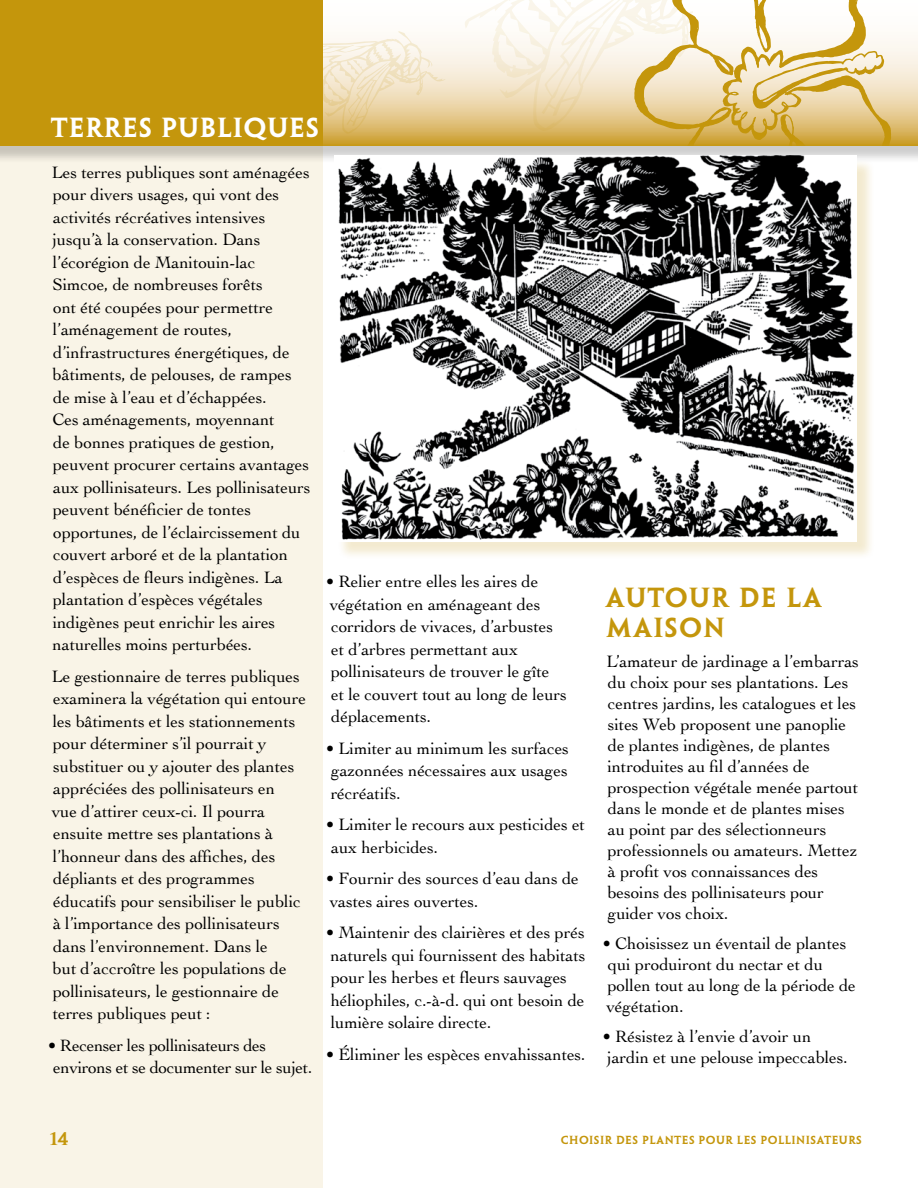
<style>
.page{position:relative;width:918px;height:1188px;background:#fff}
.page>*{position:absolute;margin:0;border:0;box-sizing:border-box;transform-origin:0 0}
.t1{font:24.75px/30px "Penumbra MM 585 1000";letter-spacing:.1em;color:#c4960c}
.t2{font:24.75px "Penumbra MM 585 1000";letter-spacing:.13em;color:#fff}
.t3{font:17.25px/22.5px "Cochin";letter-spacing:-.005em;color:#000}
.t4{font:16.5px "Penumbra MM 585 1000";color:#c4960c}
.t5{font:10.5px "Penumbra MM 585 1000";letter-spacing:.04em;color:#c4960c}
</style>
<div class="page">
<div style="left:0;top:144px;width:323px;height:1044px;background:#f9f4e7"></div>
<div style="left:0;top:0;width:918px;height:164px;background:#000;opacity:.2"></div>
<svg style="left:0;top:0;width:918px;height:146px"></svg>
<div style="left:0;top:0;width:323px;height:145px;background:#c4960c"></div>
<svg style="left:323px;top:31px;width:122px;height:103px"></svg>
<svg style="left:455px;top:0;width:436px;height:145px"></svg>
<div style="left:337px;top:158px;width:538px;height:402px;background:#c4960c;opacity:.2"></div>
<img style="left:334px;top:156px;width:522px;height:386px">
<h1 class="t2" style="left:51px;top:113px;width:270px">TERRES PUBLIQUES</h1>
<p class="t3" style="left:52px;top:160px;width:260px">Les terres publiques sont aménagées pour divers usages, qui vont des activités récréatives intensives jusqu’à la conservation. Dans l’écorégion de Manitouin-lac Simcoe, de nombreuses forêts<br>ont été coupées pour permettre l’aménagement de routes, d’infrastructures énergétiques, de bâtiments, de pelouses, de rampes de mise à l’eau et d’échappées.<br>Ces aménagements, moyennant<br>de bonnes pratiques de gestion, peuvent procurer certains avantages aux pollinisateurs. Les pollinisateurs peuvent bénéficier de tontes opportunes, de l’éclaircissement du couvert arboré et de la plantation d’espèces de fleurs indigènes. La plantation d’espèces végétales indigènes peut enrichir les aires naturelles moins perturbées.</p>
<p class="t3" style="left:52px;top:664px;width:256px">Le gestionnaire de terres publiques examinera la végétation qui entoure les bâtiments et les stationnements pour déterminer s’il pourrait y substituer ou y ajouter des plantes appréciées des pollinisateurs en<br>vue d’attirer ceux-ci. Il pourra ensuite mettre ses plantations à l’honneur dans des affiches, des dépliants et des programmes éducatifs pour sensibiliser le public à l’importance des pollinisateurs dans l’environnement. Dans le<br>but d’accroître les populations de pollinisateurs, le gestionnaire de terres publiques peut :</p>
<p class="t3" style="left:53px;top:1033px;width:261px;text-indent:-5px">• Recenser les pollinisateurs des environs et se documenter sur le sujet.</p>
<p class="t3" style="left:326px;top:570px;width:243px">• Relier entre elles les aires de végétation en aménageant des corridors de vivaces, d’arbustes<br>et d’arbres permettant aux pollinisateurs de trouver le gîte<br>et le couvert tout au long de leurs déplacements.</p>
<p class="t3" style="left:326px;top:736px;width:245px;text-align:justify">• Limiter au minimum les surfaces gazonnées nécessaires aux usages récréatifs.</p>
<p class="t3" style="left:331px;top:813px;width:255px;text-indent:-5px">• Limiter le recours aux pesticides et aux herbicides.</p>
<p class="t3" style="left:326px;top:867px;width:255px">• Fournir des sources d’eau dans de vastes aires ouvertes.</p>
<p class="t3" style="left:326px;top:921px;width:261px">• Maintenir des clairières et des prés naturels qui fournissent des habitats pour les herbes et fleurs sauvages héliophiles, c.-à-d. qui ont besoin de lumière solaire directe.</p>
<p class="t3" style="left:326px;top:1042px;width:261px">• Éliminer les espèces envahissantes.</p>
<h1 class="t1" style="left:606px;top:583px;width:216px">AUTOUR DE LA<br>MAISON</h1>
<p class="t3" style="left:606px;top:650px;width:254px;line-height:21px">L’amateur de jardinage a l’embarras du choix pour ses plantations. Les centres jardins, les catalogues et les sites Web proposent une panoplie de plantes indigènes, de plantes introduites au fil d’années de prospection végétale menée partout dans le monde et de plantes mises au point par des sélectionneurs professionnels ou amateurs. Mettez à profit vos connaissances des besoins des pollinisateurs pour guider vos choix.</p>
<p class="t3" style="left:602px;top:932px;width:255px;line-height:21px">• Choisissez un éventail de plantes qui produiront du nectar et du pollen tout au long de la période de végétation.</p>
<p class="t3" style="left:602px;top:1025px;width:247px;line-height:21px">• Résistez à l’envie d’avoir un jardin et une pelouse impeccables.</p>
<p class="t4" style="left:50px;top:1129px;width:20px">14</p>
<p class="t5" style="left:561px;top:1134px;width:303px">CHOISIR DES PLANTES POUR LES POLLINISATEURS</p>
</div>
